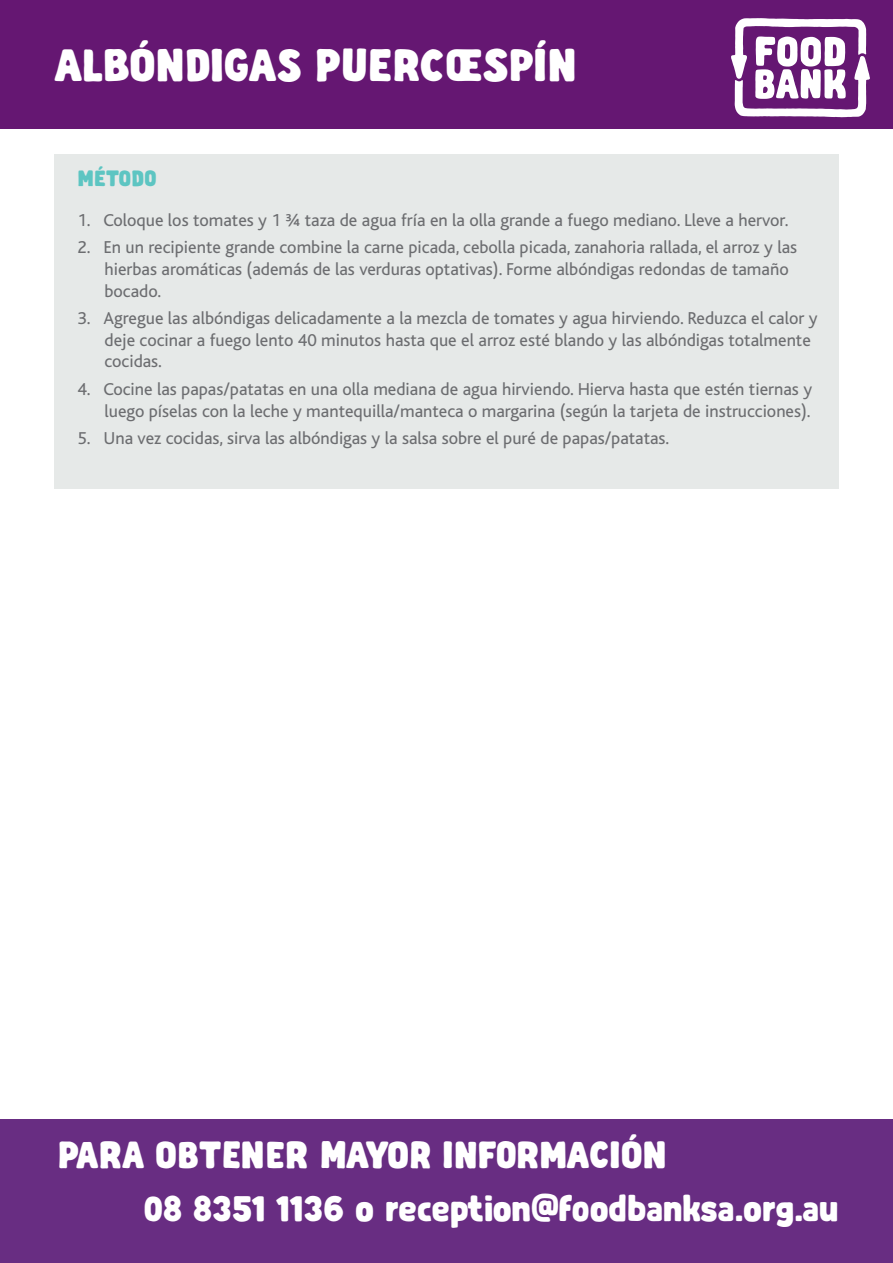
<style>
.page{position:relative;width:893px;height:1263px;background:#fff}
.page>*{position:absolute;margin:0;border:0;box-sizing:border-box;transform-origin:0 0}
.t1{font:43.5px "Abraham";color:#fff}
.t2{font:36px/53.7px "Abraham";color:#fff}
.t3{font:21px "Abraham";letter-spacing:-.01em;color:#5dc5c2}
.t4{font:18px/21.6px "Bliss";color:#6c6d70}
</style>
<div class="page">
<div style="left:0;top:0;width:893px;height:129px;background:#651772"></div>
<svg style="left:731px;top:18px;width:139px;height:99px"></svg>
<div style="left:54px;top:154px;width:785px;height:334px;background:#e6e9e8"></div>
<div style="left:0;top:1119px;width:893px;height:144px;background:#682d82"></div>
<h1 class="t1" style="left:54px;top:39px;width:525px">ALBÓNDIGAS PUERCOESPÍN</h1>
<p class="t3" style="left:78px;top:166px;width:81px">MÉTODO</p>
<p class="t4" style="left:78px;top:209px;width:713px">1. Coloque los tomates y 1 ¾ taza de agua fría en la olla grande a fuego mediano. Lleve a hervor.</p>
<p class="t4" style="left:105px;top:237px;width:694px;text-indent:-27px">2. En un recipiente grande combine la carne picada, cebolla picada, zanahoria rallada, el arroz y las hierbas aromáticas (además de las verduras optativas). Forme albóndigas redondas de tamaño bocado.</p>
<p class="t4" style="left:105px;top:308px;width:715px;text-indent:-27px">3. Agregue las albóndigas delicadamente a la mezcla de tomates y agua hirviendo. Reduzca el calor y deje cocinar a fuego lento 40 minutos hasta que el arroz esté blando y las albóndigas totalmente cocidas.</p>
<p class="t4" style="left:78px;top:379px;width:736px;text-align:right">4. Cocine las papas/patatas en una olla mediana de agua hirviendo. Hierva hasta que estén tiernas y luego píselas con la leche y mantequilla/manteca o margarina (según la tarjeta de instrucciones).</p>
<p class="t4" style="left:78px;top:428px;width:593px">5. Una vez cocidas, sirva las albóndigas y la salsa sobre el puré de papas/patatas.</p>
<h2 class="t2" style="left:143px;top:1128px;width:697px;text-indent:-85px">PARA OBTENER MAYOR INFORMACIÓN<br>08 8351 1136 o reception@foodbanksa.org.au</h2>
</div>
